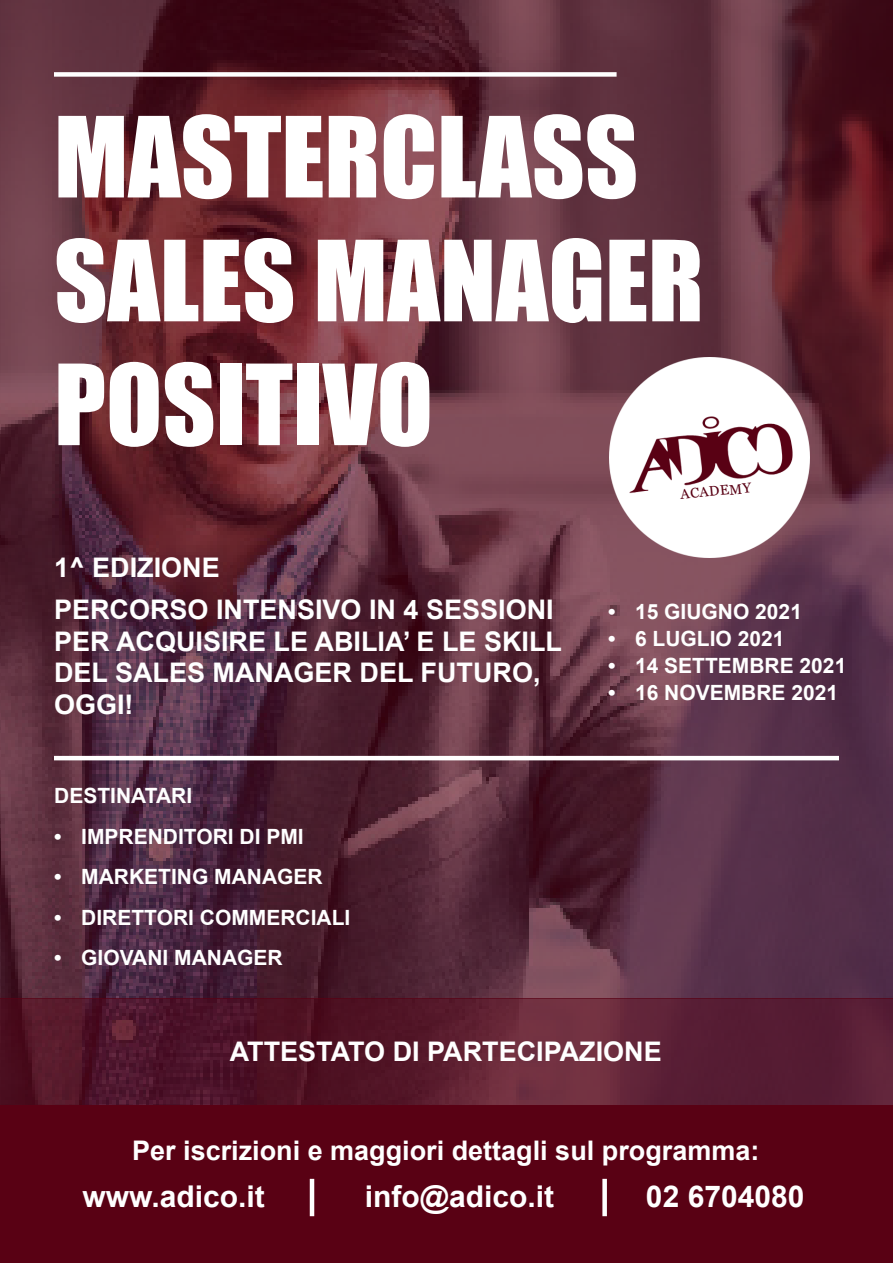
<style>
.page{position:relative;width:893px;height:1263px;background:#fff}
.page>*{position:absolute;margin:0;border:0;box-sizing:border-box;transform-origin:0 0}
.t1{font:103.2px "Impact";color:#fff}
.t2{font:700 30px "Arial";color:#fff}
.t3{font:700 27px/31.5px "Arial";color:#fff}
.t4{font:700 21px "Arial";color:#fff}
.t5{font:13.95px "Georgia";color:#590114}
</style>
<div class="page">
<div style="left:1px;top:1106px;width:892px;height:157px;background:#590114"></div>
<div style="left:1px;top:998px;width:892px;height:108px;background:#590114;opacity:.76"></div>
<div style="left:0;top:0;width:893px;height:998px;background:#590114;opacity:.6"></div>
<div style="left:54px;top:72px;width:563px;height:5px;background:#fff"></div>
<hr style="left:54px;top:756px;width:785px;height:4px;background:#fff">
<img style="left:609px;top:357px;width:200px;height:200px">
<hr style="left:310px;top:1179px;width:4px;height:37px;background:#fff">
<div style="left:602px;top:1179px;width:5px;height:37px;background:#fff"></div>
<p class="t1" style="left:54px;top:77px;width:585px">MASTERCLASS</p>
<p class="t1" style="left:54px;top:201px;width:651px">SALES MANAGER</p>
<p class="t1" style="left:54px;top:325px;width:380px">POSITIVO</p>
<p class="t5" style="left:679px;top:484px;width:73px;rotate:-6deg">ACADEMY</p>
<p class="t3" style="left:54px;top:553px;width:167px">1^ EDIZIONE</p>
<p class="t3" style="left:54px;top:595px;width:510px">PERCORSO INTENSIVO IN 4 SESSIONI<br>PER ACQUISIRE LE ABILIA’ E LE SKILL<br>DEL SALES MANAGER DEL FUTURO,<br>OGGI!</p>
<p class="t4" style="left:608px;top:598px;width:195px">• 15 GIUGNO 2021</p>
<p class="t4" style="left:608px;top:625px;width:178px">• 6 LUGLIO 2021</p>
<p class="t4" style="left:608px;top:652px;width:240px">• 14 SETTEMBRE 2021</p>
<p class="t4" style="left:608px;top:679px;width:232px">• 16 NOVEMBRE 2021</p>
<p class="t4" style="left:54px;top:782px;width:140px">DESTINATARI</p>
<p class="t4" style="left:54px;top:822px;width:251px">• IMPRENDITORI DI PMI</p>
<p class="t4" style="left:54px;top:863px;width:270px">• MARKETING MANAGER</p>
<p class="t4" style="left:54px;top:903px;width:298px">• DIRETTORI COMMERCIALI</p>
<p class="t4" style="left:54px;top:944px;width:230px">• GIOVANI MANAGER</p>
<p class="t3" style="left:230px;top:1037px;width:434px">ATTESTATO DI PARTECIPAZIONE</p>
<p class="t3" style="left:132px;top:1136px;width:629px">Per iscrizioni e maggiori dettagli sul programma:</p>
<p class="t2" style="left:83px;top:1177px;width:184px">www.adico.it</p>
<p class="t2" style="left:365px;top:1177px;width:191px">info@adico.it</p>
<p class="t2" style="left:646px;top:1177px;width:160px">02 6704080</p>
</div>
